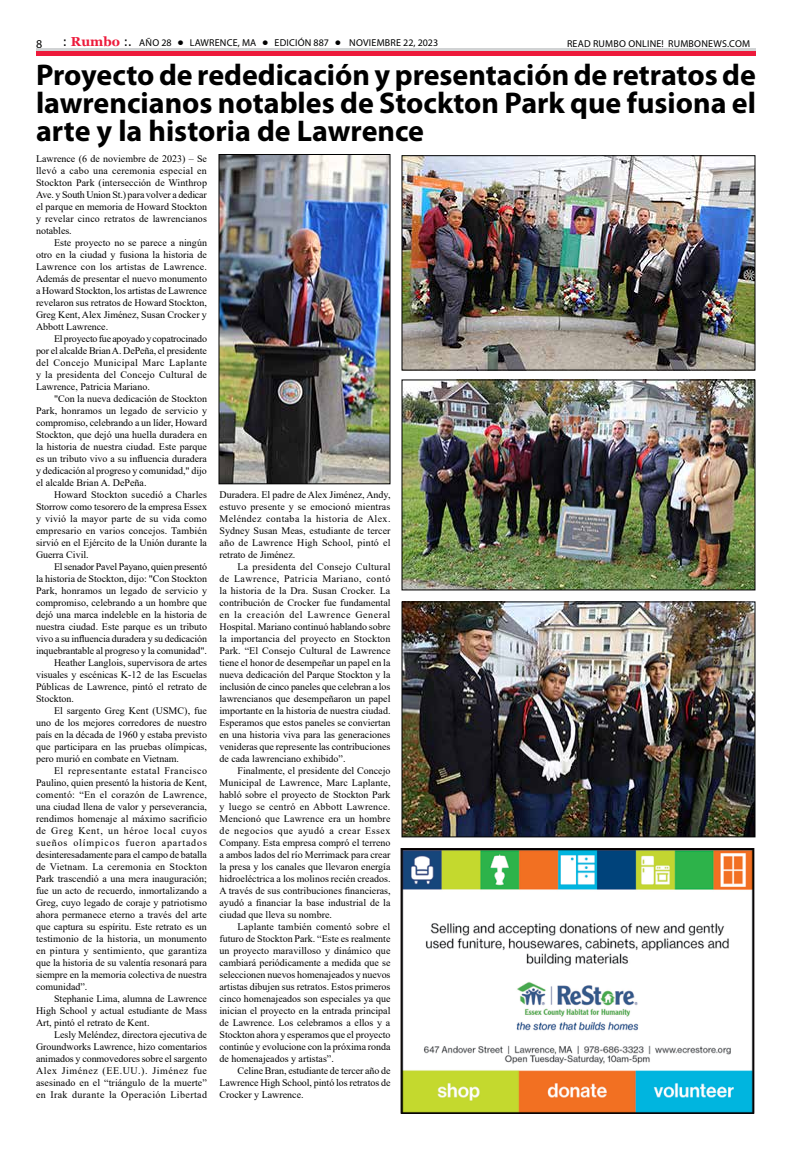
<style>
.page{position:relative;width:792px;height:1152px;background:#fff}
.page>*{position:absolute;margin:0;border:0;box-sizing:border-box;transform-origin:0 0}
.t1{font:700 30px/28px "Myriad Pro";color:#000;text-align:justify}
.t2{font:12px "Myriad Pro";color:#000}
.t3{font:10px/12px "Times New Roman";color:#000;text-align:justify}
.t4{font:10px "Times New Roman";letter-spacing:.025em;color:#000}
.t5{font:10px "Myriad Pro";letter-spacing:.02em;color:#000}
.t6{font:10px "Times New Roman";letter-spacing:.04em;color:#000}
.t7{font:10px "Times New Roman";letter-spacing:.045em;color:#000}
.t8{font:10px "Times New Roman";letter-spacing:.085em;color:#000}
.t9{font:10px "Times New Roman";letter-spacing:.055em;color:#000}
.t10{font:10px "Times New Roman";letter-spacing:.065em;color:#000}
.s1{font-family:"Tahoma";font-size:12px}
.s2{font-family:"Georgia";font-weight:700;font-size:13px;color:#ed1a3b}
.s3{font-family:"Tahoma";font-weight:700;color:#fff}
</style>
<div class="page">
<div style="left:36px;top:51px;width:720px;height:5px;background:#ed1a3b"></div>
<hr style="left:36px;top:48px;width:720px;height:2px;background:#d1d3d4">
<img style="left:404px;top:157px;width:349px;height:211px">
<div style="left:402px;top:155px;width:353px;height:215px;border:1px solid #000"></div>
<img style="left:404px;top:382px;width:349px;height:206px">
<img style="left:404px;top:604px;width:349px;height:231px">
<div style="left:402px;top:602px;width:353px;height:235px;border:1px solid #000"></div>
<img style="left:221px;top:156px;width:167px;height:326px">
<div style="left:219px;top:154px;width:171px;height:330px;border:1px solid #000"></div>
<img style="left:403px;top:850px;width:349px;height:261px">
<div style="left:401px;top:848px;width:353px;height:265px;border:1px solid #0c0607"></div>
<p class="t2" style="left:36px;top:37px;width:8px">8</p>
<p class="t5" style="left:63px;top:36px;width:377px"><span class="s1">:</span> <span class="s2">Rumbo</span> <span class="s1">:.</span> AÑO 28 <span class="s3">•</span> LAWRENCE, MA <span class="s3">•</span> EDICIÓN 887 <span class="s3">•</span> NOVIEMBRE 22, 2023</p>
<p class="t5" style="left:567px;top:37px;width:185px">READ RUMBO ONLINE! RUMBONEWS.COM</p>
<h1 class="t1" style="left:36px;top:60px;width:722px">Proyecto de rededicación y presentación de retratos de lawrencianos notables de Stockton Park que fusiona el arte y la historia de Lawrence</h1>
<p class="t3" style="left:36px;top:152px;width:173px">Lawrence (6 de noviembre de 2023) – Se llevó a cabo una ceremonia especial en Stockton Park (intersección de Winthrop Ave. y South Union St.) para volver a dedicar el parque en memoria de Howard Stockton y revelar cinco retratos de lawrencianos notables.</p>
<p class="t3" style="left:36px;top:236px;width:173px;text-indent:18px">Este proyecto no se parece a ningún otro en la ciudad y fusiona la historia de Lawrence con los artistas de Lawrence.<br>Además de presentar el nuevo monumento a Howard Stockton, los artistas de Lawrence revelaron sus retratos de Howard Stockton, Greg Kent, Alex Jiménez, Susan Crocker y Abbott Lawrence.</p>
<p class="t3" style="left:36px;top:332px;width:173px;text-indent:18px">El proyecto fue apoyado y copatrocinado por el alcalde Brian A. DePeña, el presidente del Concejo Municipal Marc Laplante y la presidenta del Concejo Cultural de Lawrence, Patricia Mariano.</p>
<p class="t3" style="left:36px;top:392px;width:173px;text-indent:18px">"Con la nueva dedicación de Stockton Park, honramos un legado de servicio y compromiso, celebrando a un líder, Howard Stockton, que dejó una huella duradera en la historia de nuestra ciudad. Este parque es un tributo vivo a su influencia duradera y dedicación al progreso y comunidad," dijo el alcalde Brian A. DePeña.</p>
<p class="t3" style="left:36px;top:488px;width:173px;text-indent:18px">Howard Stockton sucedió a Charles Storrow como tesorero de la empresa Essex y vivió la mayor parte de su vida como empresario en varios concejos. También sirvió en el Ejército de la Unión durante la Guerra Civil.</p>
<p class="t3" style="left:54px;top:560px;width:155px">El senador Pavel Payano, quien presentó</p>
<p class="t3" style="left:36px;top:572px;width:173px">la historia de Stockton, dijo: "Con Stockton</p>
<p class="t3" style="left:36px;top:584px;width:173px">Park, honramos un legado de servicio y</p>
<p class="t3" style="left:36px;top:596px;width:173px">compromiso, celebrando a un hombre que</p>
<p class="t3" style="left:36px;top:608px;width:173px">dejó una marca indeleble en la historia de</p>
<p class="t3" style="left:36px;top:620px;width:173px">nuestra ciudad. Este parque es un tributo</p>
<p class="t3" style="left:36px;top:632px;width:173px">vivo a su influencia duradera y su dedicación</p>
<p class="t3" style="left:36px;top:644px;width:172px">inquebrantable al progreso y la comunidad".</p>
<p class="t3" style="left:54px;top:656px;width:155px">Heather Langlois, supervisora de artes</p>
<p class="t3" style="left:36px;top:668px;width:172px">visuales y escénicas K-12 de las Escuelas</p>
<p class="t3" style="left:36px;top:680px;width:173px">Públicas de Lawrence, pintó el retrato de</p>
<p class="t3" style="left:36px;top:692px;width:40px">Stockton.</p>
<p class="t3" style="left:54px;top:704px;width:154px">El sargento Greg Kent (USMC), fue</p>
<p class="t3" style="left:36px;top:716px;width:172px">uno de los mejores corredores de nuestro</p>
<p class="t3" style="left:36px;top:728px;width:173px">país en la década de 1960 y estaba previsto</p>
<p class="t3" style="left:36px;top:740px;width:172px">que participara en las pruebas olímpicas,</p>
<p class="t3" style="left:36px;top:752px;width:145px">pero murió en combate en Vietnam.</p>
<p class="t7" style="left:54px;top:764px;width:155px">El representante estatal Francisco</p>
<p class="t3" style="left:36px;top:776px;width:173px">Paulino, quien presentó la historia de Kent,</p>
<p class="t4" style="left:36px;top:788px;width:173px">comentó: “En el corazón de Lawrence,</p>
<p class="t3" style="left:36px;top:800px;width:173px">una ciudad llena de valor y perseverancia,</p>
<p class="t3" style="left:36px;top:812px;width:173px">rendimos homenaje al máximo sacrificio</p>
<p class="t10" style="left:36px;top:824px;width:173px">de Greg Kent, un héroe local cuyos</p>
<p class="t8" style="left:36px;top:836px;width:172px">sueños olímpicos fueron apartados</p>
<p class="t3" style="left:36px;top:848px;width:173px">desinteresadamente para el campo de batalla</p>
<p class="t4" style="left:36px;top:860px;width:173px">de Vietnam. La ceremonia en Stockton</p>
<p class="t3" style="left:36px;top:872px;width:173px">Park trascendió a una mera inauguración;</p>
<p class="t3" style="left:36px;top:884px;width:173px">fue un acto de recuerdo, inmortalizando a</p>
<p class="t3" style="left:36px;top:896px;width:173px">Greg, cuyo legado de coraje y patriotismo</p>
<p class="t3" style="left:36px;top:908px;width:172px">ahora permanece eterno a través del arte</p>
<p class="t3" style="left:36px;top:920px;width:172px">que captura su espíritu. Este retrato es un</p>
<p class="t3" style="left:36px;top:932px;width:172px">testimonio de la historia, un monumento</p>
<p class="t4" style="left:36px;top:944px;width:172px">en pintura y sentimiento, que garantiza</p>
<p class="t3" style="left:36px;top:956px;width:172px">que la historia de su valentía resonará para</p>
<p class="t3" style="left:36px;top:968px;width:172px">siempre en la memoria colectiva de nuestra</p>
<p class="t3" style="left:36px;top:980px;width:53px">comunidad”.</p>
<p class="t3" style="left:54px;top:992px;width:155px">Stephanie Lima, alumna de Lawrence</p>
<p class="t3" style="left:36px;top:1004px;width:173px">High School y actual estudiante de Mass</p>
<p class="t3" style="left:36px;top:1016px;width:115px">Art, pintó el retrato de Kent.</p>
<p class="t3" style="left:54px;top:1028px;width:155px">Lesly Meléndez, directora ejecutiva de</p>
<p class="t3" style="left:36px;top:1040px;width:173px">Groundworks Lawrence, hizo comentarios</p>
<p class="t3" style="left:36px;top:1052px;width:173px">animados y conmovedores sobre el sargento</p>
<p class="t9" style="left:36px;top:1064px;width:173px">Alex Jiménez (EE.UU.). Jiménez fue</p>
<p class="t3" style="left:36px;top:1076px;width:172px">asesinado en el “triángulo de la muerte”</p>
<p class="t6" style="left:36px;top:1088px;width:173px">en Irak durante la Operación Libertad</p>
<p class="t3" style="left:220px;top:489px;width:173px">Duradera. El padre de Alex Jiménez, Andy, estuvo presente y se emocionó mientras Meléndez contaba la historia de Alex.<br>Sydney Susan Meas, estudiante de tercer año de Lawrence High School, pintó el retrato de Jiménez.</p>
<p class="t3" style="left:220px;top:561px;width:173px;text-indent:18px">La presidenta del Consejo Cultural de Lawrence, Patricia Mariano, contó la historia de la Dra. Susan Crocker. La contribución de Crocker fue fundamental en la creación del Lawrence General Hospital. Mariano continuó hablando sobre la importancia del proyecto en Stockton Park. “El Consejo Cultural de Lawrence tiene el honor de desempeñar un papel en la nueva dedicación del Parque Stockton y la inclusión de cinco paneles que celebran a los lawrencianos que desempeñaron un papel importante en la historia de nuestra ciudad.<br>Esperamos que estos paneles se conviertan en una historia viva para las generaciones venideras que represente las contribuciones de cada lawrenciano exhibido”.</p>
<p class="t3" style="left:220px;top:765px;width:173px;text-indent:18px">Finalmente, el presidente del Concejo Municipal de Lawrence, Marc Laplante, habló sobre el proyecto de Stockton Park y luego se centró en Abbott Lawrence.<br>Mencionó que Lawrence era un hombre de negocios que ayudó a crear Essex Company. Esta empresa compró el terreno a ambos lados del río Merrimack para crear la presa y los canales que llevaron energía hidroeléctrica a los molinos recién creados.<br>A través de sus contribuciones financieras, ayudó a financiar la base industrial de la ciudad que lleva su nombre.</p>
<p class="t3" style="left:220px;top:921px;width:173px;text-indent:18px">Laplante también comentó sobre el futuro de Stockton Park. “Este es realmente un proyecto maravilloso y dinámico que cambiará periódicamente a medida que se seleccionen nuevos homenajeados y nuevos artistas dibujen sus retratos. Estos primeros cinco homenajeados son especiales ya que inician el proyecto en la entrada principal de Lawrence. Los celebramos a ellos y a Stockton ahora y esperamos que el proyecto continúe y evolucione con la próxima ronda de homenajeados y artistas”.</p>
<p class="t3" style="left:220px;top:1065px;width:173px;text-indent:18px">Celine Bran, estudiante de tercer año de Lawrence High School, pintó los retratos de Crocker y Lawrence.</p>
</div>
